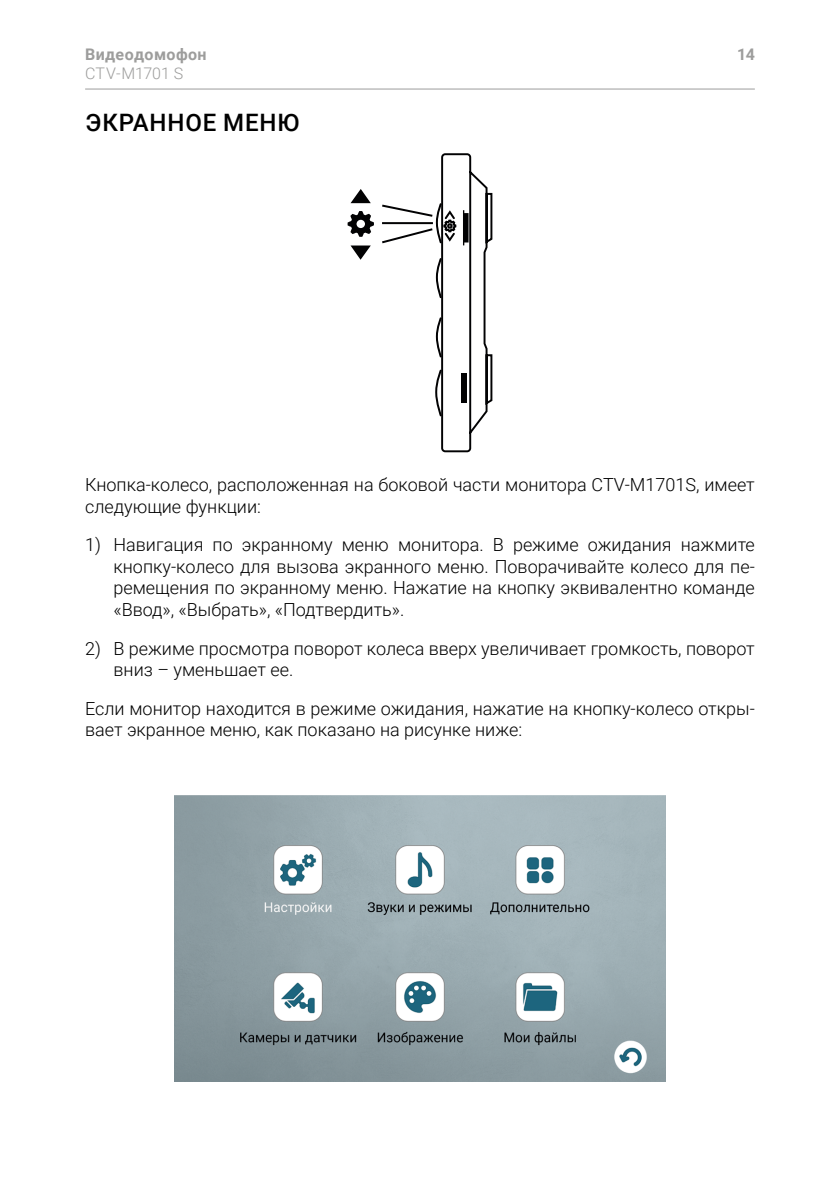
<style>
.page{position:relative;width:840px;height:1191px;background:#fff}
.page>*{position:absolute;margin:0;border:0;box-sizing:border-box;transform-origin:0 0}
.t1{font:500 24px "Roboto";letter-spacing:.035em;color:#000}
.t2{font:300 18px/21.6px "Roboto";color:#000}
.t3{font:700 16px "Roboto";letter-spacing:.025em;color:#9d9d9c}
.t4{font:300 16px "Roboto";color:#9d9d9c}
</style>
<div class="page">
<hr style="left:85px;top:89px;width:669px;height:1px;background:#9d9d9c">
<svg style="left:347px;top:153px;width:146px;height:300px"></svg>
<img style="left:175px;top:795px;width:489px;height:286px">
<p class="t3" style="left:85px;top:43px;width:123px">Видеодомофон</p>
<p class="t4" style="left:85px;top:62px;width:100px">CTV-M1701 S</p>
<h1 class="t1" style="left:85px;top:106px;width:215px">ЭКРАННОЕ МЕНЮ</h1>
<p class="t3" style="left:736px;top:43px;width:19px">14</p>
<p class="t2" style="left:85px;top:473px;width:670px">Кнопка-колесо, расположенная на боковой части монитора CTV-M1701S, имеет следующие функции:</p>
<p class="t2" style="left:113px;top:533px;width:642px;text-align:justify;text-indent:-28px">1) Навигация по экранному меню монитора. В режиме ожидания нажмите кнопку-колесо для вызова экранного меню. Поворачивайте колесо для пе&shy;ремещения по экранному меню. Нажатие на кнопку эквивалентно команде «Ввод», «Выбрать», «Подтвердить».</p>
<p class="t2" style="left:113px;top:636px;width:642px;text-indent:-28px">2) В режиме просмотра поворот колеса вверх увеличивает громкость, поворот вниз – уменьшает ее.</p>
<p class="t2" style="left:85px;top:697px;width:670px">Если монитор находится в режиме ожидания, нажатие на кнопку-колесо откры&shy;вает экранное меню, как показано на рисунке ниже:</p>
</div>
